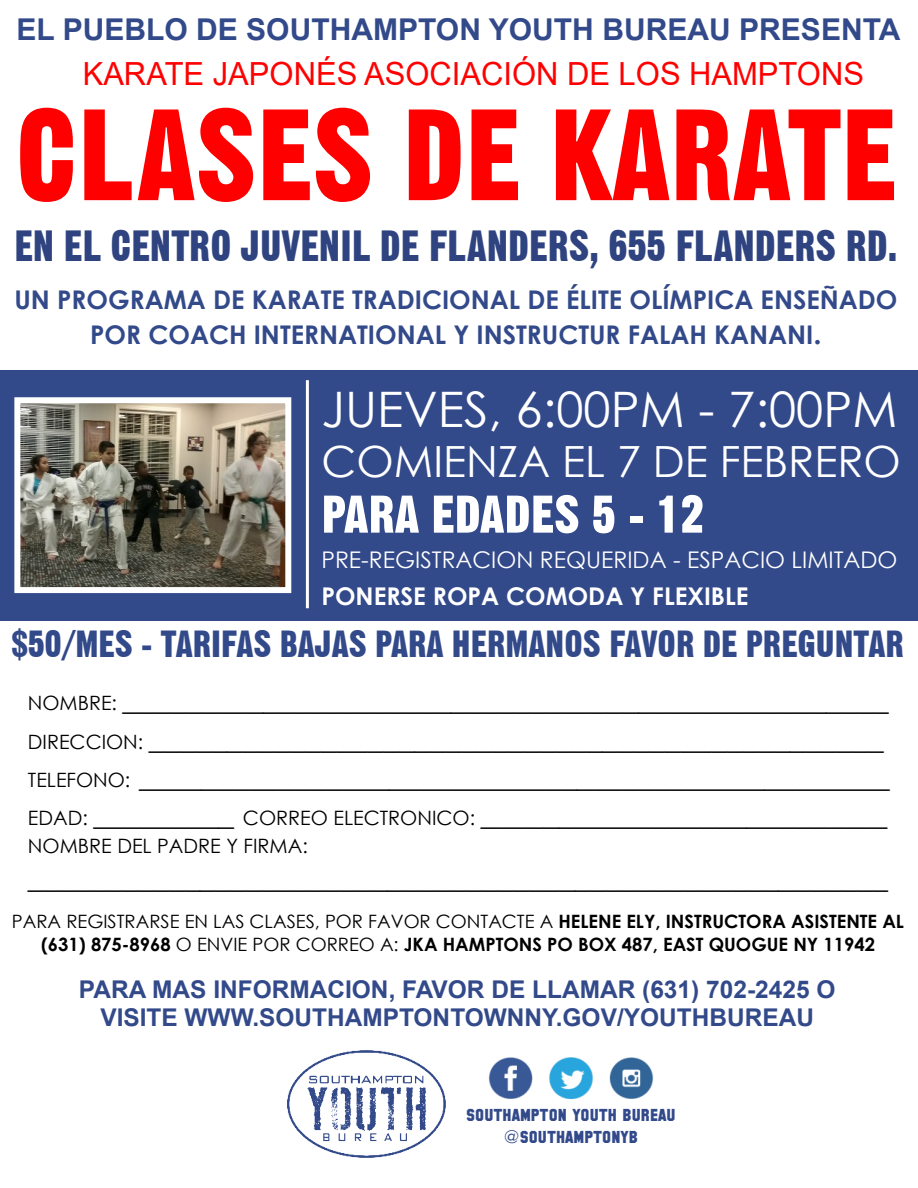
<style>
.page{position:relative;width:918px;height:1188px;background:#fff}
.page>*{position:absolute;margin:0;border:0;box-sizing:border-box;transform-origin:0 0}
.t1{font:126.9px "Gothic No 13 BT";color:#f00}
.t2{font:51.75px "Gothic No 13 BT";color:#fff}
.t3{font:49.05px "Century Gothic";color:#fff}
.t4{font:43.05px "Century Gothic";color:#fff}
.t5{font:42.6px "Gothic No 13 BT";color:#2e437f}
.t6{font:36.75px "Gothic No 13 BT";color:#32498a}
.t7{font:31.8px "Arial";color:#f00}
.t8{font:31.2px/38.4px "Century Gothic";color:#000}
.t9{font:700 30px "Arial";color:#32498a}
.t10{font:700 25.8px/35.2px "Century Gothic";color:#32498a;text-align:center}
.t11{font:700 24.45px/28px "Arial";color:#32498a;text-align:center}
.t12{font:700 24.45px "Century Gothic";color:#fff}
.t13{font:22.95px "Century Gothic";color:#fff}
.t14{font:19.8px "Century Gothic";color:#000}
.t15{font:700 18.45px/22.5px "Century Gothic";color:#000;text-align:center}
.t16{font:17.25px/21.6px "SF Collegiate Solid";color:#32498a;text-align:center;scale:1.06 1}
.s1{font-size:29.4px}
.s2{font-size:19.8px}
.s3{font-weight:400}
.s4{font-family:"Century Gothic"}
</style>
<div class="page">
<div style="left:0;top:370px;width:918px;height:250px;background:#32498a"></div>
<hr style="left:306px;top:380px;width:3px;height:228px;background:#fff">
<img style="left:21px;top:404px;width:263px;height:182px">
<div style="left:14px;top:397px;width:277px;height:196px;border:6px solid #fff"></div>
<img style="left:287px;top:1050px;width:159px;height:107px">
<img style="left:488px;top:1057px;width:166px;height:43px">
<p class="t9" style="left:17px;top:18px;width:885px">EL PUEBLO DE SOUTHAMPTON YOUTH BUREAU PRESENTA</p>
<p class="t7" style="left:83px;top:62px;width:783px">KARATE JAPONÉS ASOCIACIÓN DE LOS HAMPTONS</p>
<h1 class="t1" style="left:15px;top:104px;width:882px">CLASES DE KARATE</h1>
<h3 class="t5" style="left:14px;top:229px;width:885px">EN EL CENTRO JUVENIL DE FLANDERS, 655 FLANDERS RD.</h3>
<p class="t10" style="left:14px;top:284px;width:885px">UN PROGRAMA DE KARATE TRADICIONAL DE ÉLITE OLÍMPICA ENSEÑADO<br>POR COACH INTERNATIONAL Y INSTRUCTUR FALAH KANANI<span class="s1">.</span></p>
<h3 class="t3" style="left:321px;top:390px;width:578px">JUEVES, 6:00PM - 7:00PM</h3>
<h3 class="t4" style="left:321px;top:445px;width:581px">COMIENZA EL 7 DE FEBRERO</h3>
<h2 class="t2" style="left:321px;top:493px;width:384px">PARA EDADES 5 - 12</h2>
<p class="t13" style="left:321px;top:551px;width:578px">PRE-REGISTRACION REQUERIDA - ESPACIO LIMITADO</p>
<p class="t12" style="left:321px;top:587px;width:429px">PONERSE ROPA COMODA Y FLEXIBLE</p>
<p class="t6" style="left:11px;top:629px;width:894px">$50/MES - TARIFAS BAJAS PARA HERMANOS FAVOR DE PREGUNTAR</p>
<p class="t8" style="left:28px;top:683px;width:863px"><span class="s2">NOMBRE:</span> _________________________________________________ <span class="s2">DIRECCION:</span> _______________________________________________ <span class="s2">TELEFONO:</span> ________________________________________________ <span class="s2">EDAD:</span> _________ <span class="s2">CORREO ELECTRONICO:</span> __________________________</p>
<p class="t14" style="left:28px;top:838px;width:281px">NOMBRE DEL PADRE Y FIRMA:</p>
<p class="t8" style="left:28px;top:860px;width:862px">_______________________________________________________</p>
<p class="t15" style="left:12px;top:912px;width:894px"><span class="s3">PARA REGISTRARSE EN LAS CLASES, POR FAVOR CONTACTE A</span> HELENE ELY, INSTRUCTORA ASISTENTE AL (631) 875-8968 <span class="s3">O ENVIE POR CORREO A:</span> JKA HAMPTONS PO BOX 487, EAST QUOGUE NY 11942</p>
<p class="t11" style="left:79px;top:978px;width:758px">PARA MAS INFORMACION, FAVOR DE LLAMAR (631) 702-2425 O<br>VISITE WWW.SOUTHAMPTONTOWNNY.GOV/YOUTHBUREAU</p>
<p class="t16" style="left:466px;top:1105px;width:199px">SOUTHAMPTON YOUTH BUREAU <span class="s4">@</span>SOUTHAMPTONYB</p>
</div>
